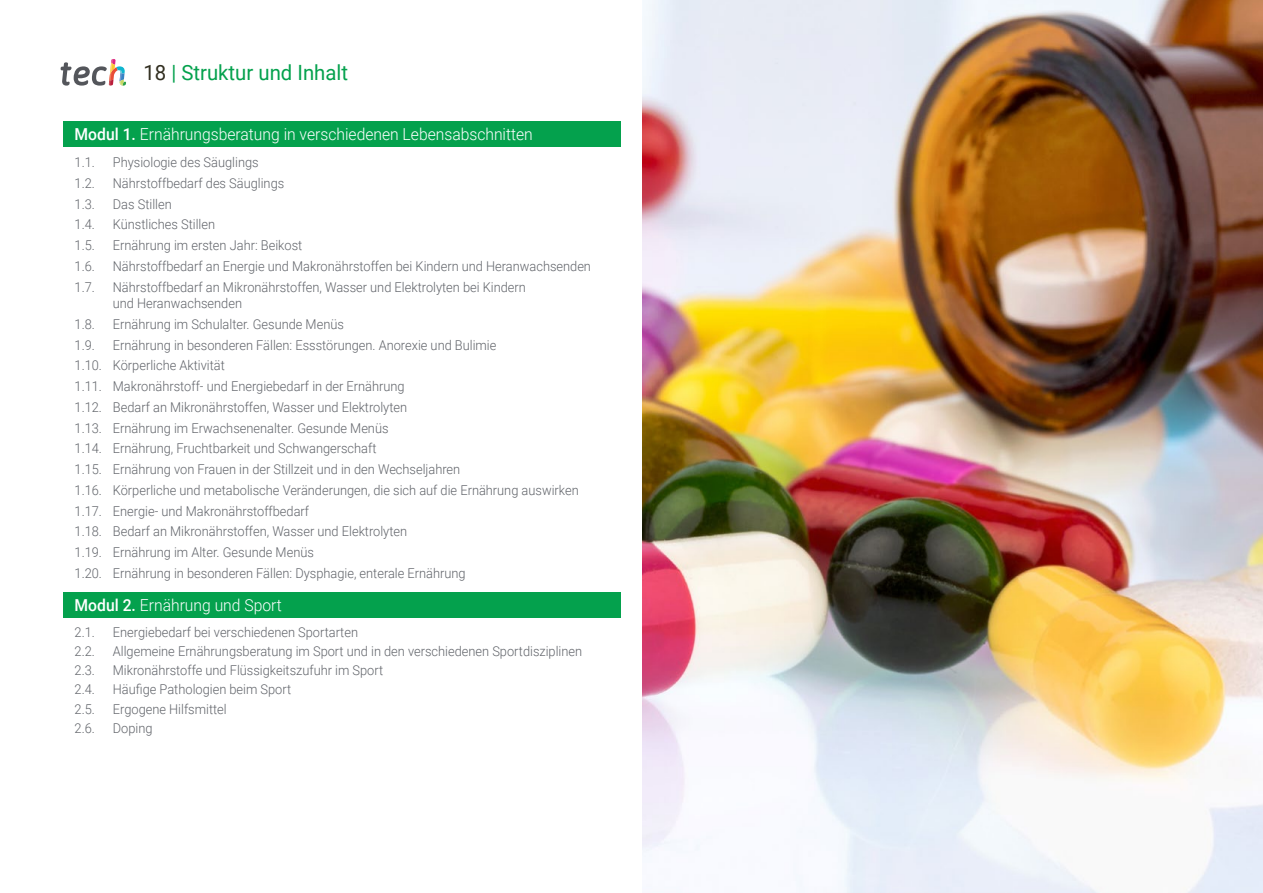
<style>
.page{position:relative;width:1263px;height:893px;background:#fff}
.page>*{position:absolute;margin:0;border:0;box-sizing:border-box;transform-origin:0 0}
.t1{font:21px "Roboto";color:#04a14d}
.t2{font:300 16.5px "Roboto";color:#fff;scale:.95 1}
.t3{font:300 13.5px/20.7px "Roboto";color:#61646a;scale:.95 1}
.s1{color:#312e20}
.s2{font-weight:500}
</style>
<div class="page">
<img style="left:642px;top:0;width:621px;height:893px">
<svg style="left:61px;top:59px;width:65px;height:27px"></svg>
<div style="left:64px;top:121px;width:557px;height:25px;background:#04a14d"></div>
<div style="left:64px;top:592px;width:557px;height:25px;background:#04a14d"></div>
<h1 class="t1" style="left:144px;top:57px;width:206px"><span class="s1">18</span> | Struktur und Inhalt</h1>
<p class="t2" style="left:75px;top:123px;width:484px"><span class="s2">Modul 1.</span> Ernährungsberatung in verschiedenen Lebensabschnitten</p>
<p class="t3" style="left:75px;top:151px;width:23px">1.1.</p>
<p class="t3" style="left:113px;top:151px;width:155px">Physiologie des Säuglings</p>
<p class="t3" style="left:75px;top:172px;width:23px">1.2.</p>
<p class="t3" style="left:113px;top:172px;width:182px">Nährstoffbedarf des Säuglings</p>
<p class="t3" style="left:75px;top:193px;width:23px">1.3.</p>
<p class="t3" style="left:113px;top:193px;width:63px">Das Stillen</p>
<p class="t3" style="left:75px;top:214px;width:23px">1.4.</p>
<p class="t3" style="left:113px;top:214px;width:109px">Künstliches Stillen</p>
<p class="t3" style="left:75px;top:234px;width:23px">1.5.</p>
<p class="t3" style="left:113px;top:234px;width:201px">Ernährung im ersten Jahr: Beikost</p>
<p class="t3" style="left:75px;top:255px;width:23px">1.6.</p>
<p class="t3" style="left:113px;top:255px;width:505px">Nährstoffbedarf an Energie und Makronährstoffen bei Kindern und Heranwachsenden</p>
<p class="t3" style="left:75px;top:276px;width:23px">1.7.</p>
<p class="t3" style="left:113px;top:278px;width:436px;line-height:16.5px">Nährstoffbedarf an Mikronährstoffen, Wasser und Elektrolyten bei Kindern und Heranwachsenden</p>
<p class="t3" style="left:75px;top:313px;width:23px">1.8.</p>
<p class="t3" style="left:113px;top:313px;width:245px">Ernährung im Schulalter. Gesunde Menüs</p>
<p class="t3" style="left:75px;top:334px;width:23px">1.9.</p>
<p class="t3" style="left:75px;top:334px;width:532px;text-indent:38px">Ernährung in besonderen Fällen: Essstörungen. Anorexie und Bulimie<br>1.10. Körperliche Aktivität<br>1.11. Makronährstoff- und Energiebedarf in der Ernährung<br>1.12. Bedarf an Mikronährstoffen, Wasser und Elektrolyten<br>1.13. Ernährung im Erwachsenenalter. Gesunde Menüs<br>1.14. Ernährung, Fruchtbarkeit und Schwangerschaft<br>1.15. Ernährung von Frauen in der Stillzeit und in den Wechseljahren<br>1.16. Körperliche und metabolische Veränderungen, die sich auf die Ernährung auswirken 1.17. Energie- und Makronährstoffbedarf<br>1.18. Bedarf an Mikronährstoffen, Wasser und Elektrolyten<br>1.19. Ernährung im Alter. Gesunde Menüs<br>1.20. Ernährung in besonderen Fällen: Dysphagie, enterale Ernährung</p>
<p class="t2" style="left:75px;top:594px;width:220px"><span class="s2">Modul 2.</span> Ernährung und Sport</p>
<p class="t3" style="left:75px;top:621px;width:23px">2.1.</p>
<p class="t3" style="left:113px;top:621px;width:260px">Energiebedarf bei verschiedenen Sportarten</p>
<p class="t3" style="left:75px;top:640px;width:23px">2.2.</p>
<p class="t3" style="left:113px;top:640px;width:495px">Allgemeine Ernährungsberatung im Sport und in den verschiedenen Sportdisziplinen</p>
<p class="t3" style="left:75px;top:659px;width:23px">2.3.</p>
<p class="t3" style="left:113px;top:659px;width:286px">Mikronährstoffe und Flüssigkeitszufuhr im Sport</p>
<p class="t3" style="left:75px;top:679px;width:23px">2.4.</p>
<p class="t3" style="left:113px;top:679px;width:189px">Häufige Pathologien beim Sport</p>
<p class="t3" style="left:75px;top:698px;width:23px">2.5.</p>
<p class="t3" style="left:113px;top:698px;width:121px">Ergogene Hilfsmittel</p>
<p class="t3" style="left:75px;top:717px;width:23px">2.6.</p>
<p class="t3" style="left:113px;top:717px;width:43px">Doping</p>
</div>
